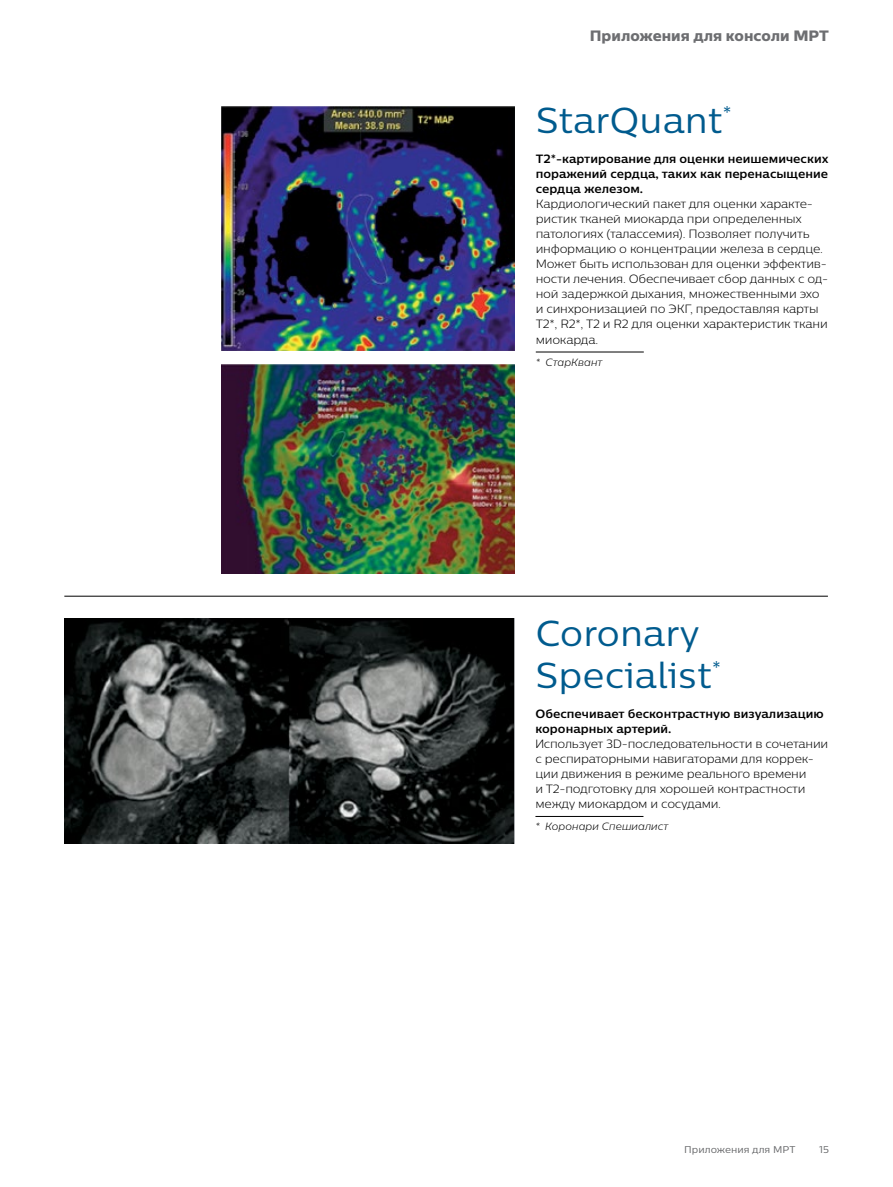
<style>
.page{position:relative;width:893px;height:1187px;background:#fff}
.page>*{position:absolute;margin:0;border:0;box-sizing:border-box;transform-origin:0 0}
.t1{font:36px/42px "Centrale Sans Pro";color:#005b8e}
.t2{font:15px "Centrale Sans Pro X Bold";color:#6d6e71}
.t3{font:300 12px/15px "Centrale Sans Pro";letter-spacing:-.02em;color:#000}
.t4{font:700 12px/15px "Centrale Sans Pro";color:#000;text-align:justify}
.t5{font:italic 300 10.5px "Centrale Sans Pro";color:#000}
.t6{font:9.75px "Centrale Sans Pro";color:#636466}
</style>
<div class="page">
<hr style="left:64px;top:595px;width:764px;height:1px;background:#000">
<hr style="left:536px;top:352px;width:108px;height:1px;background:#000">
<img style="left:221px;top:106px;width:293px;height:244px">
<img style="left:221px;top:364px;width:293px;height:209px">
<hr style="left:535px;top:816px;width:108px;height:1px;background:#000">
<img style="left:64px;top:618px;width:450px;height:225px">
<p class="t2" style="left:590px;top:26px;width:241px">Приложения для консоли МРТ</p>
<h1 class="t1" style="left:536px;top:99px;width:198px">StarQuant<sup>*</sup></h1>
<p class="t4" style="left:536px;top:151px;width:294px">Т2*-картирование для оценки неишемических поражений сердца, таких как перенасыщение сердца железом.</p>
<p class="t3" style="left:536px;top:196px;width:294px">Кардиологический пакет для оценки характе&shy;ристик тканей миокарда при определенных патологиях (талассемия). Позволяет получить информацию о концентрации железа в сердце.<br>Может быть использован для оценки эффектив&shy;ности лечения. Обеспечивает сбор данных с од&shy;ной задержкой дыхания, множественными эхо и синхронизацией по ЭКГ, предоставляя карты T2*, R2*, T2 и R2 для оценки характеристик ткани миокарда.</p>
<p class="t5" style="left:536px;top:355px;width:68px">* СтарКвант</p>
<h1 class="t1" style="left:535px;top:611px;width:187px">Coronary<br>Specialist<sup>*</sup></h1>
<p class="t4" style="left:535px;top:705px;width:290px">Обеспечивает бесконтрастную визуализацию коронарных артерий.</p>
<p class="t3" style="left:535px;top:735px;width:294px">Использует 3D-последовательности в сочетании с респираторными навигаторами для коррек&shy;ции движения в режиме реального времени<br>и T2-подготовку для хорошей контрастности между миокардом и сосудами.</p>
<p class="t5" style="left:535px;top:819px;width:134px">* Коронари Спешиалист</p>
<p class="t6" style="left:684px;top:1143px;width:113px">Приложения для МРТ</p>
<p class="t6" style="left:819px;top:1143px;width:11px">15</p>
</div>
